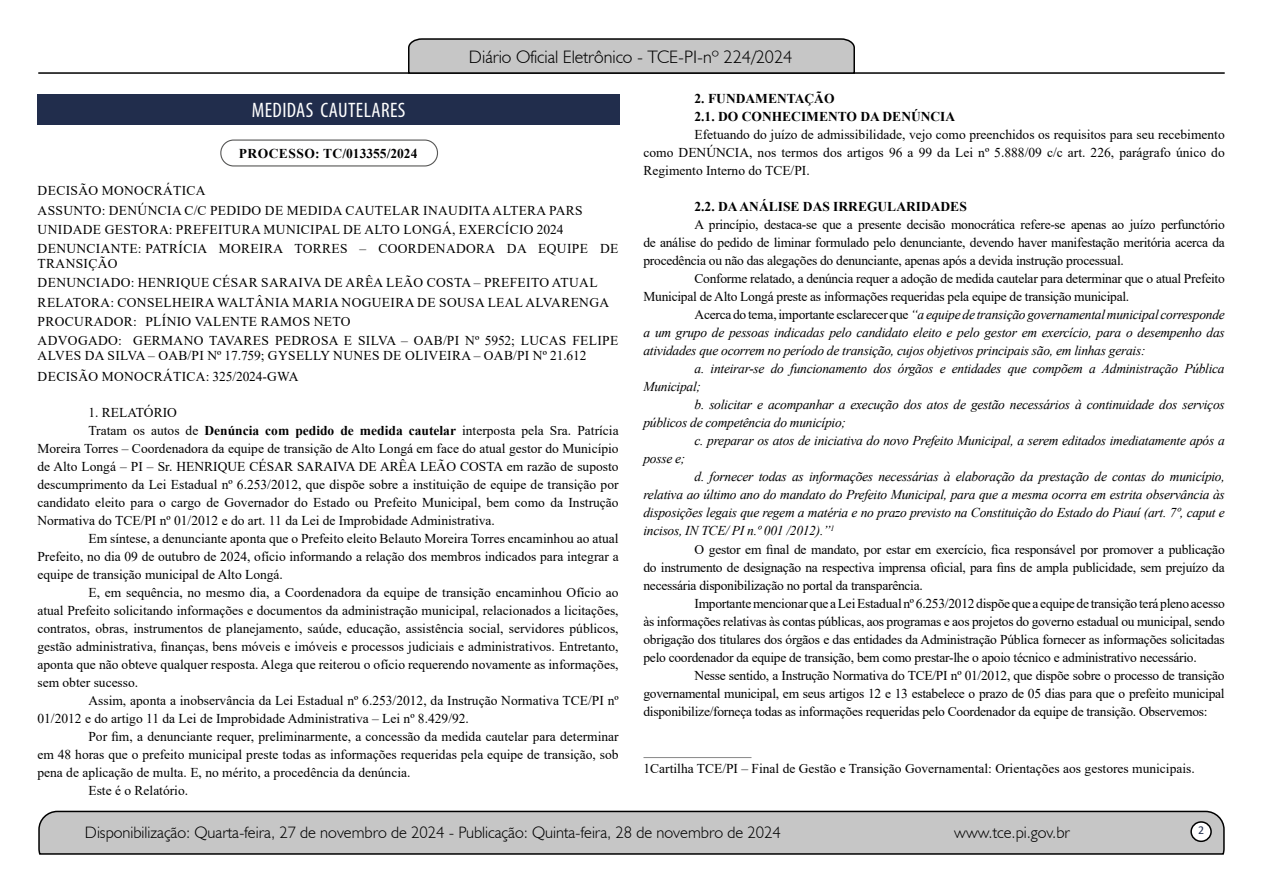
<style>
.page{position:relative;width:1263px;height:893px;background:#fff}
.page>*{position:absolute;margin:0;border:0;box-sizing:border-box;transform-origin:0 0}
.t1{font:condensed 21px "Myriad Pro";letter-spacing:.02em;color:#fff}
.t2{font:300 18px "Humanist 521 BT";color:#000}
.t3{font:300 16.5px "Humanist 521 BT";color:#000}
.t4{font:13.5px/18px "Times New Roman";color:#000;text-align:justify}
.t5{font:italic 13.5px/18px "Times New Roman";letter-spacing:-.02em;color:#000;text-align:justify}
.t6{font:13.5px/19.2px "Times New Roman";letter-spacing:.025em;color:#000}
.t7{font:13.5px/18px "Times New Roman";letter-spacing:-.02em;color:#000}
.t8{font:700 13.5px/18px "Times New Roman";color:#000}
.t9{font:700 13.5px "Times New Roman";letter-spacing:.02em;color:#000}
.t10{font:12px "Calibri";color:#212d4c}
.s1{font-weight:700}
.s2{font-style:normal}
</style>
<div class="page">
<svg style="left:38px;top:810px;width:1187px;height:45px;background:#b9b9b9"></svg>
<div style="left:1191px;top:822px;width:20px;height:19px;background:#fff;border-radius:50%"></div>
<div style="left:1190px;top:821px;width:22px;height:21px;border:2px solid #000;border-radius:50%"></div>
<hr style="left:38px;top:72px;width:1187px;height:2px;background:#000">
<svg style="left:407px;top:38px;width:449px;height:36px;background:#b4b4b4"></svg>
<div style="left:38px;top:94px;width:582px;height:30px;background:#212d4c"></div>
<div style="left:220px;top:140px;width:218px;height:27px;border:1px solid #575756;border-radius:13px"></div>
<hr style="left:643px;top:757px;width:108px;height:1px;background:#878787">
<h2 class="t2" style="left:469px;top:46px;width:325px">Diário Oficial Eletrônico - TCE-PI-nº 224/2024</h2>
<h1 class="t1" style="left:252px;top:97px;width:155px">MEDIDAS CAUTELARES</h1>
<p class="t9" style="left:239px;top:144px;width:180px">PROCESSO: TC/013355/2024</p>
<p class="t6" style="left:38px;top:181px;width:582px">DECISÃO MONOCRÁTICA<br>ASSUNTO: DENÚNCIA C/C PEDIDO DE MEDIDA CAUTELAR INAUDITA ALTERA PARS UNIDADE GESTORA: PREFEITURA MUNICIPAL DE ALTO LONGÁ, EXERCÍCIO 2024<br>DENUNCIANTE: PATRÍCIA MOREIRA TORRES – COORDENADORA DA EQUIPE DE</p>
<p class="t6" style="left:38px;top:253px;width:582px">TRANSIÇÃO<br>DENUNCIADO: HENRIQUE CÉSAR SARAIVA DE ARÊA LEÃO COSTA – PREFEITO ATUAL RELATORA: CONSELHEIRA WALTÂNIA MARIA NOGUEIRA DE SOUSA LEAL ALVARENGA PROCURADOR: PLÍNIO VALENTE RAMOS NETO<br>ADVOGADO: GERMANO TAVARES PEDROSA E SILVA – OAB/PI Nº 5952; LUCAS FELIPE</p>
<p class="t6" style="left:38px;top:345px;width:550px;line-height:20.7px">ALVES DA SILVA – OAB/PI Nº 17.759; GYSELLY NUNES DE OLIVEIRA – OAB/PI Nº 21.612<br>DECISÃO MONOCRÁTICA: 325/2024-GWA</p>
<p class="t4" style="left:88px;top:403px;width:90px">1. RELATÓRIO</p>
<p class="t4" style="left:88px;top:421px;width:532px">Tratam os autos de <span class="s1">Denúncia com pedido de medida cautelar</span> interposta pela Sra. Patrícia</p>
<p class="t4" style="left:37px;top:439px;width:583px">Moreira Torres – Coordenadora da equipe de transição de Alto Longá em face do atual gestor do Município</p>
<p class="t4" style="left:37px;top:457px;width:583px">de Alto Longá – PI – Sr. HENRIQUE CÉSAR SARAIVA DE ARÊA LEÃO COSTA em razão de suposto</p>
<p class="t4" style="left:37px;top:475px;width:583px">descumprimento da Lei Estadual nº 6.253/2012, que dispõe sobre a instituição de equipe de transição por</p>
<p class="t4" style="left:37px;top:493px;width:583px">candidato eleito para o cargo de Governador do Estado ou Prefeito Municipal, bem como da Instrução</p>
<p class="t4" style="left:37px;top:511px;width:459px">Normativa do TCE/PI nº 01/2012 e do art. 11 da Lei de Improbidade Administrativa.</p>
<p class="t4" style="left:88px;top:529px;width:532px">Em síntese, a denunciante aponta que o Prefeito eleito Belauto Moreira Torres encaminhou ao atual</p>
<p class="t4" style="left:37px;top:547px;width:583px">Prefeito, no dia 09 de outubro de 2024, ofício informando a relação dos membros indicados para integrar a</p>
<p class="t4" style="left:37px;top:565px;width:247px">equipe de transição municipal de Alto Longá.</p>
<p class="t4" style="left:88px;top:583px;width:532px">E, em sequência, no mesmo dia, a Coordenadora da equipe de transição encaminhou Ofício ao</p>
<p class="t4" style="left:37px;top:601px;width:583px">atual Prefeito solicitando informações e documentos da administração municipal, relacionados a licitações,</p>
<p class="t4" style="left:37px;top:619px;width:583px">contratos, obras, instrumentos de planejamento, saúde, educação, assistência social, servidores públicos,</p>
<p class="t4" style="left:37px;top:637px;width:583px">gestão administrativa, finanças, bens móveis e imóveis e processos judiciais e administrativos. Entretanto,</p>
<p class="t4" style="left:37px;top:655px;width:583px">aponta que não obteve qualquer resposta. Alega que reiterou o ofício requerendo novamente as informações,</p>
<p class="t4" style="left:37px;top:673px;width:102px">sem obter sucesso.</p>
<p class="t4" style="left:88px;top:691px;width:532px">Assim, aponta a inobservância da Lei Estadual nº 6.253/2012, da Instrução Normativa TCE/PI nº</p>
<p class="t4" style="left:37px;top:709px;width:433px">01/2012 e do artigo 11 da Lei de Improbidade Administrativa – Lei nº 8.429/92.</p>
<p class="t4" style="left:88px;top:727px;width:532px">Por fim, a denunciante requer, preliminarmente, a concessão da medida cautelar para determinar</p>
<p class="t4" style="left:37px;top:745px;width:583px">em 48 horas que o prefeito municipal preste todas as informações requeridas pela equipe de transição, sob</p>
<p class="t4" style="left:37px;top:763px;width:375px">pena de aplicação de multa. E, no mérito, a procedência da denúncia.</p>
<p class="t4" style="left:88px;top:781px;width:101px">Este é o Relatório.</p>
<p class="t8" style="left:694px;top:90px;width:262px">2. FUNDAMENTAÇÃO<br>2.1. DO CONHECIMENTO DA DENÚNCIA</p>
<p class="t4" style="left:643px;top:125px;width:583px;text-indent:51px">Efetuando do juízo de admissibilidade, vejo como preenchidos os requisitos para seu recebimento como DENÚNCIA, nos termos dos artigos 96 a 99 da Lei nº 5.888/09 c/c art. 226, parágrafo único do Regimento Interno do TCE/PI.</p>
<p class="t8" style="left:694px;top:198px;width:274px">2.2. DA ANÁLISE DAS IRREGULARIDADES</p>
<p class="t4" style="left:643px;top:215px;width:583px;text-indent:51px">A princípio, destaca-se que a presente decisão monocrática refere-se apenas ao juízo perfunctório de análise do pedido de liminar formulado pelo denunciante, devendo haver manifestação meritória acerca da procedência ou não das alegações do denunciante, apenas após a devida instrução processual.</p>
<p class="t7" style="left:643px;top:269px;width:583px;text-indent:51px">Conforme relatado, a denúncia requer a adoção de medida cautelar para determinar que o atual Prefeito<br>Municipal de Alto Longá preste as informações requeridas pela equipe de transição municipal.</p>
<p class="t5" style="left:643px;top:306px;width:583px;text-indent:51px"><span class="s2">Acerca do tema, importante esclarecer que</span> “a equipe de transição governamental municipal corresponde a um grupo de pessoas indicadas pelo candidato eleito e pelo gestor em exercício, para o desempenho das atividades que ocorrem no período de transição, cujos objetivos principais são, em linhas gerais:</p>
<p class="t5" style="left:643px;top:360px;width:583px;text-indent:51px">a. inteirar-se do funcionamento dos órgãos e entidades que compõem a Administração Pública<br>Municipal;</p>
<p class="t5" style="left:643px;top:396px;width:583px;text-indent:51px">b. solicitar e acompanhar a execução dos atos de gestão necessários à continuidade dos serviços públicos de competência do município;</p>
<p class="t5" style="left:694px;top:432px;width:532px">c. preparar os atos de iniciativa do novo Prefeito Municipal, a serem editados imediatamente após a</p>
<p class="t5" style="left:643px;top:450px;width:43px">posse e;</p>
<p class="t5" style="left:643px;top:468px;width:583px;text-indent:51px">d. fornecer todas as informações necessárias à elaboração da prestação de contas do município, relativa ao último ano do mandato do Prefeito Municipal, para que a mesma ocorra em estrita observância às disposições legais que regem a matéria e no prazo previsto na Constituição do Estado do Piauí (art. 7º, caput e incisos, IN TCE/ PI n.º 001 /2012).”<sup>1</sup></p>
<p class="t4" style="left:643px;top:540px;width:583px;text-indent:51px">O gestor em final de mandato, por estar em exercício, fica responsável por promover a publicação do instrumento de designação na respectiva imprensa oficial, para fins de ampla publicidade, sem prejuízo da necessária disponibilização no portal da transparência.</p>
<p class="t4" style="left:643px;top:594px;width:583px;text-indent:51px">Importante mencionar que a Lei Estadual nº 6.253/2012 dispõe que a equipe de transição terá pleno acesso às informações relativas às contas públicas, aos programas e aos projetos do governo estadual ou municipal, sendo obrigação dos titulares dos órgãos e das entidades da Administração Pública fornecer as informações solicitadas pelo coordenador da equipe de transição, bem como prestar-lhe o apoio técnico e administrativo necessário.</p>
<p class="t4" style="left:643px;top:666px;width:583px;text-indent:51px">Nesse sentido, a Instrução Normativa do TCE/PI nº 01/2012, que dispõe sobre o processo de transição governamental municipal, em seus artigos 12 e 13 estabelece o prazo de 05 dias para que o prefeito municipal disponibilize/forneça todas as informações requeridas pelo Coordenador da equipe de transição. Observemos:</p>
<p class="t4" style="left:643px;top:759px;width:553px">1Cartilha TCE/PI – Final de Gestão e Transição Governamental: Orientações aos gestores municipais.</p>
<p class="t3" style="left:85px;top:822px;width:697px">Disponibilização: Quarta-feira, 27 de novembro de 2024 - Publicação: Quinta-feira, 28 de novembro de 2024</p>
<p class="t3" style="left:954px;top:822px;width:117px">www.tce.pi.gov.br</p>
<p class="t10" style="left:1198px;top:821px;width:8px">2</p>
</div>
